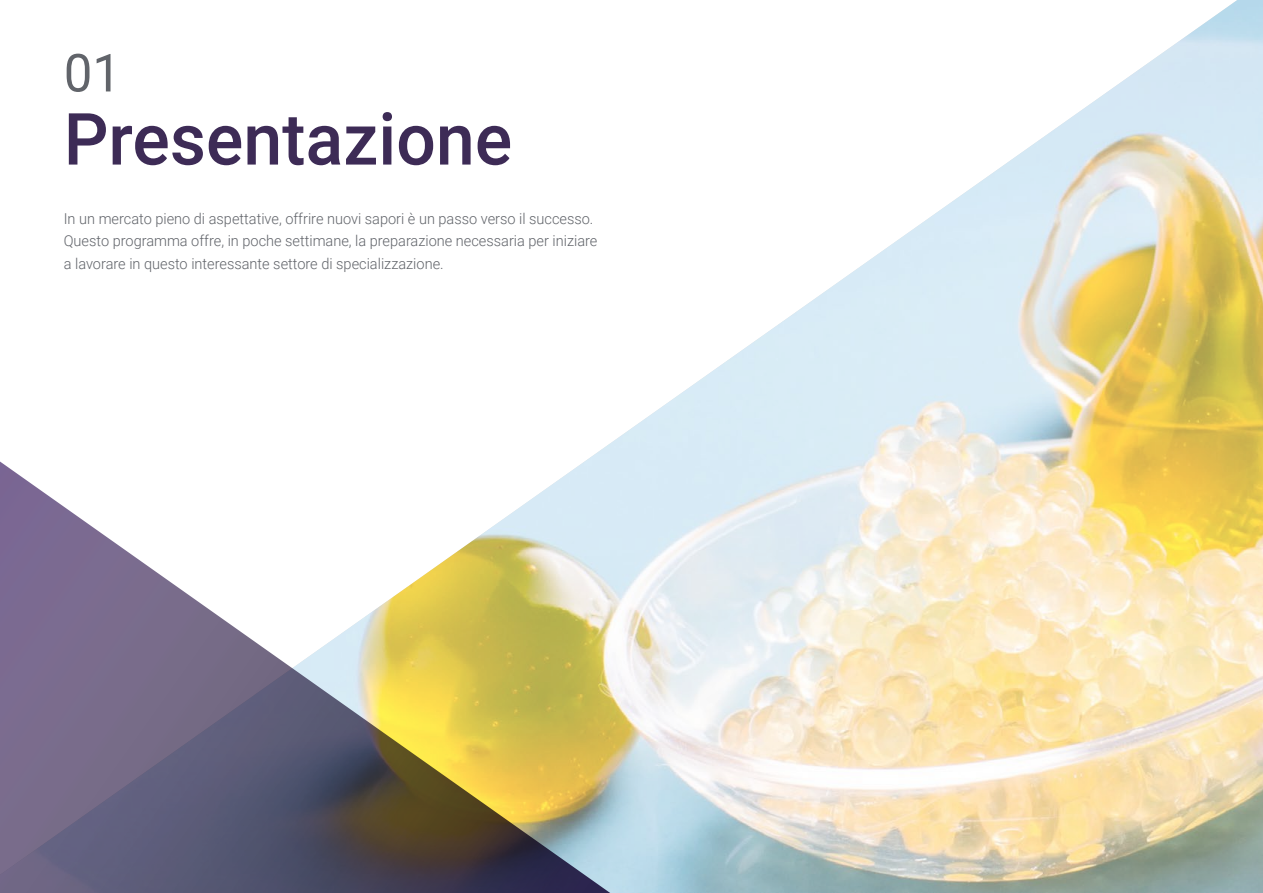
<style>
.page{position:relative;width:1263px;height:893px;background:#fff}
.page>*{position:absolute;margin:0;border:0;box-sizing:border-box;transform-origin:0 0}
.t1{font:500 72px "Roboto";color:#3d2b56}
.t2{font:52.5px "Roboto";color:#61646a}
.t3{font:300 15px/22.5px "Roboto";color:#61646a}
</style>
<div class="page">
<img style="left:607px;top:0;width:656px;height:893px">
<svg style="left:0;top:446px;width:640px;height:447px"></svg>
<h2 class="t2" style="left:64px;top:36px;width:59px">01</h2>
<h1 class="t1" style="left:64px;top:89px;width:450px">Presentazione</h1>
<p class="t3" style="left:64px;top:207px;width:535px">In un mercato pieno di aspettative, offrire nuovi sapori è un passo verso il successo.<br>Questo programma offre, in poche settimane, la preparazione necessaria per iniziare a lavorare in questo interessante settore di specializzazione.</p>
</div>
